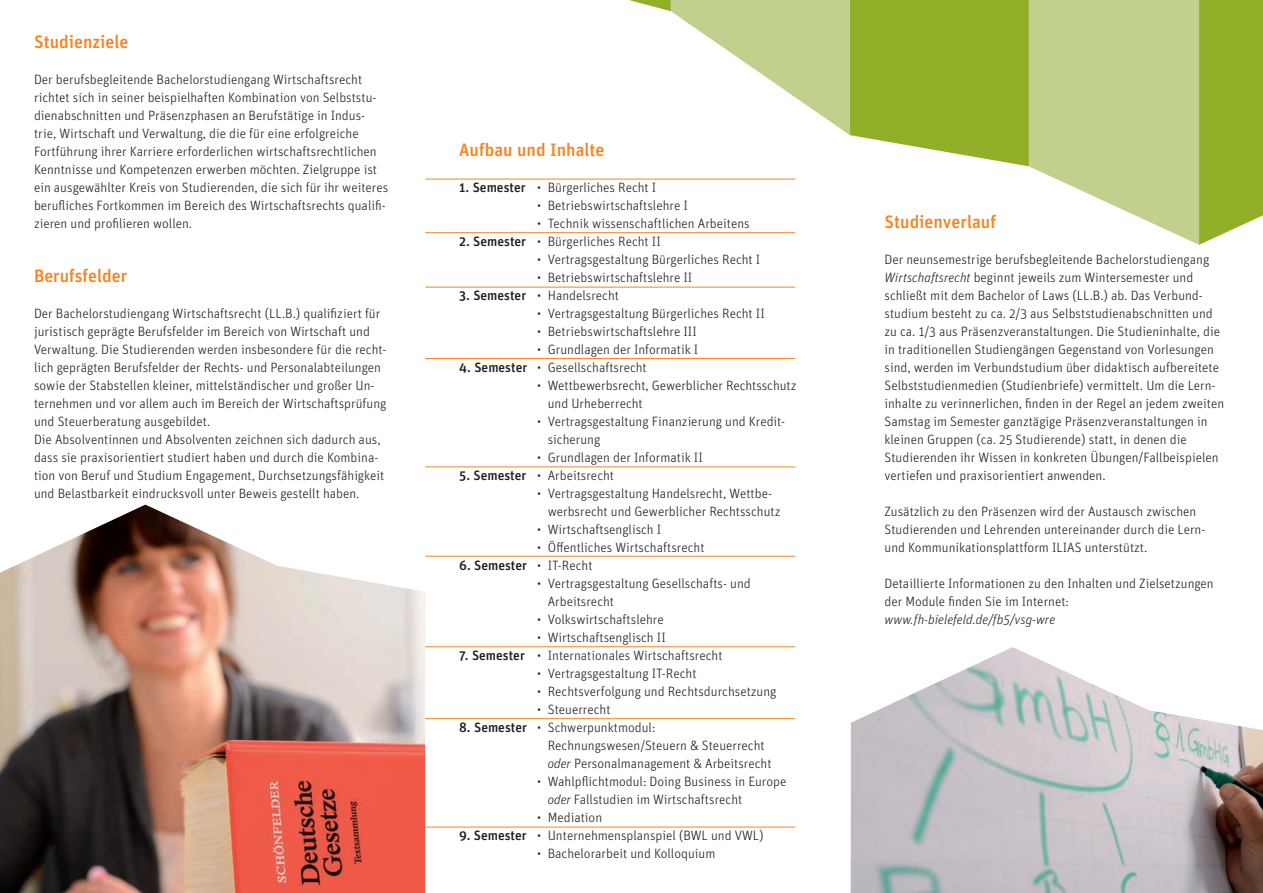
<style>
.page{position:relative;width:1263px;height:893px;background:#fff}
.page>*{position:absolute;margin:0;border:0;box-sizing:border-box;transform-origin:0 0}
.t1{font:500 18px "Unit Pro";color:#f58520}
.t2{font:300 13.5px/18px "Unit Pro";color:#231f20}
.t3{font:italic 300 13.5px "Unit Pro";color:#231f20}
.t4{font:500 13.5px "Unit Pro";color:#231f20}
.s1{font-weight:500}
.s2{font-weight:300}
.s3{font-style:italic}
</style>
<div class="page">
<img style="left:851px;top:647px;width:412px;height:246px">
<svg style="left:629px;top:0;width:634px;height:245px"></svg>
<img style="left:0;top:505px;width:425px;height:388px">
<hr style="left:425px;top:179px;width:370px;height:1px;background:#f58520">
<hr style="left:425px;top:232px;width:370px;height:1px;background:#f58520">
<hr style="left:425px;top:358px;width:370px;height:1px;background:#f58520">
<hr style="left:425px;top:556px;width:370px;height:1px;background:#f58520">
<hr style="left:425px;top:646px;width:370px;height:1px;background:#f58520">
<hr style="left:425px;top:827px;width:370px;height:1px;background:#f58520">
<hr style="left:425px;top:287px;width:370px;height:1px;background:#f58520">
<hr style="left:425px;top:467px;width:370px;height:1px;background:#f58520">
<hr style="left:425px;top:718px;width:370px;height:1px;background:#f58520">
<h1 class="t1" style="left:34px;top:31px;width:96px">Studienziele</h1>
<p class="t2" style="left:34px;top:71px;width:356px">Der berufsbegleitende Bachelorstudiengang Wirtschaftsrecht richtet sich in seiner beispielhaften Kombination von Selbststu&shy;dienabschnitten und Präsenzphasen an Berufstätige in Indus&shy;trie, Wirtschaft und Verwaltung, die die für eine erfolgreiche Fortführung ihrer Karriere erforderlichen wirtschaftsrechtlichen Kenntnisse und Kompetenzen erwerben möchten. Zielgruppe ist ein ausgewählter Kreis von Studierenden, die sich für ihr weiteres berufliches Fortkommen im Bereich des Wirtschaftsrechts qualifi&shy;zieren und profilieren wollen.</p>
<h1 class="t1" style="left:34px;top:265px;width:95px">Berufsfelder</h1>
<p class="t2" style="left:34px;top:305px;width:354px">Der Bachelorstudiengang Wirtschaftsrecht (LL.B.) qualifiziert für juristisch geprägte Berufsfelder im Bereich von Wirtschaft und Verwaltung. Die Studierenden werden insbesondere für die recht&shy;lich geprägten Berufsfelder der Rechts- und Personalabteilungen sowie der Stabstellen kleiner, mittelständischer und großer Un&shy;ternehmen und vor allem auch im Bereich der Wirtschaftsprüfung und Steuerberatung ausgebildet.<br>Die Absolventinnen und Absolventen zeichnen sich dadurch aus, dass sie praxisorientiert studiert haben und durch die Kombina&shy;tion von Beruf und Studium Engagement, Durchsetzungsfähigkeit und Belastbarkeit eindrucksvoll unter Beweis gestellt haben.</p>
<h1 class="t1" style="left:459px;top:139px;width:147px">Aufbau und Inhalte</h1>
<p class="t2" style="left:459px;top:179px;width:199px"><span class="s1">1. Semester</span> • Bürgerliches Recht I</p>
<p class="t2" style="left:537px;top:197px;width:152px">• Betriebswirtschaftslehre I</p>
<p class="t2" style="left:537px;top:215px;width:214px">• Technik wissenschaftlichen Arbeitens</p>
<p class="t2" style="left:459px;top:233px;width:203px"><span class="s1">2. Semester</span> • Bürgerliches Recht II</p>
<p class="t2" style="left:537px;top:251px;width:225px">• Vertragsgestaltung Bürgerliches Recht I</p>
<p class="t2" style="left:537px;top:269px;width:157px">• Betriebswirtschaftslehre II</p>
<p class="t2" style="left:459px;top:287px;width:161px"><span class="s1">3. Semester</span> • Handelsrecht</p>
<p class="t2" style="left:537px;top:305px;width:229px">• Vertragsgestaltung Bürgerliches Recht II</p>
<p class="t2" style="left:537px;top:323px;width:161px">• Betriebswirtschaftslehre III</p>
<p class="t2" style="left:537px;top:341px;width:163px">• Grundlagen der Informatik I</p>
<p class="t2" style="left:459px;top:359px;width:189px"><span class="s1">4. Semester</span> • Gesellschaftsrecht</p>
<p class="t2" style="left:548px;top:377px;width:250px;text-indent:-11px">• Wettbewerbsrecht, Gewerblicher Rechtsschutz und Urheberrecht</p>
<p class="t2" style="left:548px;top:413px;width:239px;text-indent:-11px">• Vertragsgestaltung Finanzierung und Kredit&shy;sicherung</p>
<p class="t2" style="left:537px;top:449px;width:167px">• Grundlagen der Informatik II</p>
<p class="t2" style="left:459px;top:467px;width:156px"><span class="s1">5. Semester</span> • Arbeitsrecht</p>
<p class="t2" style="left:548px;top:485px;width:234px;text-indent:-11px">• Vertragsgestaltung Handelsrecht, Wettbe&shy;werbsrecht und Gewerblicher Rechtsschutz</p>
<p class="t2" style="left:537px;top:521px;width:126px">• Wirtschaftsenglisch I</p>
<p class="t2" style="left:537px;top:539px;width:169px">• Öffentliches Wirtschaftsrecht</p>
<p class="t4" style="left:459px;top:557px;width:135px">6. Semester <span class="s2">• IT-Recht</span></p>
<p class="t2" style="left:548px;top:575px;width:204px;text-indent:-11px">• Vertragsgestaltung Gesellschafts- und<br>Arbeitsrecht</p>
<p class="t2" style="left:537px;top:611px;width:128px">• Volkswirtschaftslehre</p>
<p class="t2" style="left:537px;top:629px;width:130px">• Wirtschaftsenglisch II</p>
<p class="t2" style="left:459px;top:647px;width:265px"><span class="s1">7. Semester</span> • Internationales Wirtschaftsrecht</p>
<p class="t2" style="left:537px;top:665px;width:161px">• Vertragsgestaltung IT-Recht</p>
<p class="t2" style="left:537px;top:683px;width:241px">• Rechtsverfolgung und Rechtsdurchsetzung</p>
<p class="t2" style="left:537px;top:701px;width:75px">• Steuerrecht</p>
<p class="t2" style="left:548px;top:719px;width:225px;text-indent:-89px"><span class="s1">8. Semester</span> • Schwerpunktmodul:<br>Rechnungswesen/Steuern &amp; Steuerrecht <span class="s3">oder</span> Personalmanagement &amp; Arbeitsrecht</p>
<p class="t2" style="left:548px;top:773px;width:240px;text-indent:-11px">• Wahlpflichtmodul: Doing Business in Europe <span class="s3">oder</span> Fallstudien im Wirtschaftsrecht</p>
<p class="t2" style="left:537px;top:809px;width:66px">• Mediation</p>
<p class="t2" style="left:459px;top:827px;width:306px"><span class="s1">9. Semester</span> • Unternehmensplanspiel (BWL und VWL)</p>
<p class="t2" style="left:537px;top:845px;width:180px">• Bachelorarbeit und Kolloquium</p>
<h1 class="t1" style="left:884px;top:211px;width:113px">Studienverlauf</h1>
<p class="t2" style="left:884px;top:251px;width:341px">Der neunsemestrige berufsbegleitende Bachelorstudiengang <span class="s3">Wirtschaftsrecht</span> beginnt jeweils zum Wintersemester und schließt mit dem Bachelor of Laws (LL.B.) ab. Das Verbund&shy;studium besteht zu ca. 2/3 aus Selbststudienabschnitten und zu ca. 1/3 aus Präsenzveranstaltungen. Die Studieninhalte, die in traditionellen Studiengängen Gegenstand von Vorlesungen sind, werden im Verbundstudium über didaktisch aufbereitete Selbststudienmedien (Studienbriefe) vermittelt. Um die Lern&shy;inhalte zu verinnerlichen, finden in der Regel an jedem zweiten Samstag im Semester ganztägige Präsenzveranstaltungen in kleinen Gruppen (ca. 25 Studierende) statt, in denen die Studierenden ihr Wissen in konkreten Übungen/Fallbeispielen vertiefen und praxisorientiert anwenden.</p>
<p class="t2" style="left:884px;top:503px;width:322px">Zusätzlich zu den Präsenzen wird der Austausch zwischen<br>Studierenden und Lehrenden untereinander durch die Lern&shy;und Kommunikationsplattform ILIAS unterstützt.</p>
<p class="t2" style="left:884px;top:575px;width:331px">Detaillierte Informationen zu den Inhalten und Zielsetzungen der Module finden Sie im Internet:</p>
<p class="t3" style="left:884px;top:612px;width:172px">www.fh-bielefeld.de/fb5/vsg-wre</p>
</div>
